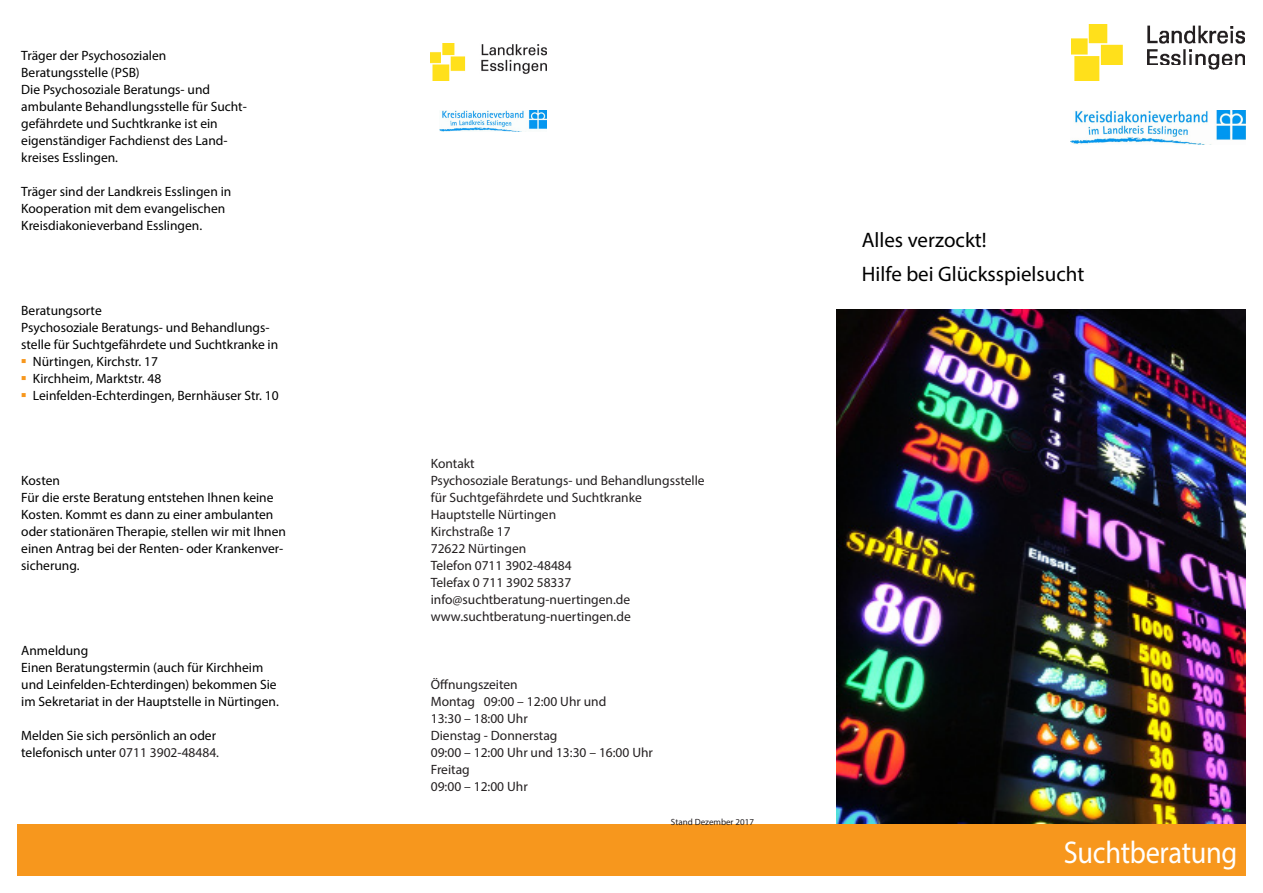
<style>
.page{position:relative;width:1263px;height:893px;background:#fff}
.page>*{position:absolute;margin:0;border:0;box-sizing:border-box;transform-origin:0 0}
.t1{font:31.5px "Myriad Pro";letter-spacing:-.01em;color:#fff;scale:.9 1}
.ﾜberschrift_5{font:21px "Myriad Pro";color:#000}
.t2{font:13.5px/17px "Myriad Pro";color:#000}
.t3{font:13.5px/17px "Myriad Pro";color:#231f20}
.t4{font:9px "Myriad Pro";color:#231f20}
.s1{font-family:"Arial";font-weight:700;font-size:15px;color:#f7971d}
.s2{color:#231f20}
</style>
<div class="page">
<img style="left:836px;top:310px;width:410px;height:514px">
<img style="left:1072px;top:25px;width:172px;height:56px">
<div style="left:17px;top:825px;width:1229px;height:51px;background:#f7971d"></div>
<img style="left:1071px;top:111px;width:174px;height:34px">
<img style="left:431px;top:43px;width:115px;height:38px">
<img style="left:439px;top:111px;width:107px;height:21px">
<p class="t2" style="left:21px;top:46px;width:147px">Träger der Psychosozialen<br>Beratungsstelle (PSB)</p>
<p class="t2" style="left:21px;top:80px;width:227px">Die Psychosoziale Beratungs- und ambulante Behandlungsstelle für Sucht-</p>
<p class="t2" style="left:21px;top:114px;width:208px">gefährdete und Suchtkranke ist ein eigenständiger Fachdienst des Land&shy;kreises Esslingen.</p>
<p class="t2" style="left:21px;top:182px;width:212px">Träger sind der Landkreis Esslingen in</p>
<p class="t2" style="left:21px;top:199px;width:206px">Kooperation mit dem evangelischen<br>Kreisdiakonieverband Esslingen.</p>
<p class="t2" style="left:21px;top:301px;width:82px">Beratungsorte</p>
<p class="t2" style="left:21px;top:318px;width:259px">Psychosoziale Beratungs- und Behandlungs&shy;stelle für Suchtgefährdete und Suchtkranke in</p>
<p class="t2" style="left:21px;top:352px;width:138px"><span class="s1">▪</span> Nürtingen, Kirchstr. 17</p>
<p class="t2" style="left:21px;top:369px;width:142px"><span class="s1">▪</span> Kirchheim, Marktstr. 48</p>
<p class="t2" style="left:21px;top:386px;width:259px"><span class="s1">▪</span> Leinfelden-Echterdingen, Bernhäuser Str. 10</p>
<p class="t2" style="left:21px;top:472px;width:40px">Kosten</p>
<p class="t2" style="left:21px;top:489px;width:266px">Für die erste Beratung entstehen Ihnen keine Kosten. Kommt es dann zu einer ambulanten oder stationären Therapie, stellen wir mit Ihnen einen Antrag bei der Renten- oder Krankenver&shy;sicherung.</p>
<p class="t2" style="left:21px;top:642px;width:69px">Anmeldung</p>
<p class="t2" style="left:21px;top:659px;width:243px">Einen Beratungstermin (auch für Kirchheim</p>
<p class="t2" style="left:21px;top:676px;width:259px">und Leinfelden-Echterdingen) bekommen Sie im Sekretariat in der Hauptstelle in Nürtingen.</p>
<p class="t2" style="left:21px;top:727px;width:199px">Melden Sie sich persönlich an oder telefonisch unter <span class="s2">0711 3902-48484.</span></p>
<p class="t3" style="left:431px;top:455px;width:45px">Kontakt</p>
<p class="t3" style="left:431px;top:472px;width:275px">Psychosoziale Beratungs- und Behandlungsstelle für Suchtgefährdete und Suchtkranke</p>
<p class="t3" style="left:431px;top:506px;width:127px">Hauptstelle Nürtingen</p>
<p class="t3" style="left:431px;top:523px;width:81px">Kirchstraße 17</p>
<p class="t3" style="left:431px;top:540px;width:97px">72622 Nürtingen</p>
<p class="t3" style="left:431px;top:557px;width:143px">Telefon 0711 3902-48484</p>
<p class="t3" style="left:431px;top:574px;width:142px">Telefax 0 711 3902 58337</p>
<p class="t3" style="left:431px;top:591px;width:201px">info@suchtberatung-nuertingen.de</p>
<p class="t3" style="left:431px;top:608px;width:202px">www.suchtberatung-nuertingen.de</p>
<p class="t3" style="left:431px;top:676px;width:88px">Öffnungszeiten</p>
<p class="t3" style="left:431px;top:693px;width:177px">Montag 09:00 – 12:00 Uhr und</p>
<p class="t3" style="left:431px;top:710px;width:98px">13:30 – 18:00 Uhr</p>
<p class="t3" style="left:431px;top:727px;width:128px">Dienstag - Donnerstag</p>
<p class="t3" style="left:431px;top:744px;width:224px">09:00 – 12:00 Uhr und 13:30 – 16:00 Uhr</p>
<p class="t3" style="left:431px;top:761px;width:98px">Freitag<br>09:00 – 12:00 Uhr</p>
<p class="t4" style="left:671px;top:816px;width:84px">Stand Dezember 2017</p>
<p class="ﾜberschrift_5" style="left:862px;top:227px;width:126px">Alles verzockt!</p>
<p class="ﾜberschrift_5" style="left:862px;top:261px;width:224px">Hilfe bei Glücksspielsucht</p>
<p class="t1" style="left:1064px;top:833px;width:194px">Suchtberatung</p>
</div>
